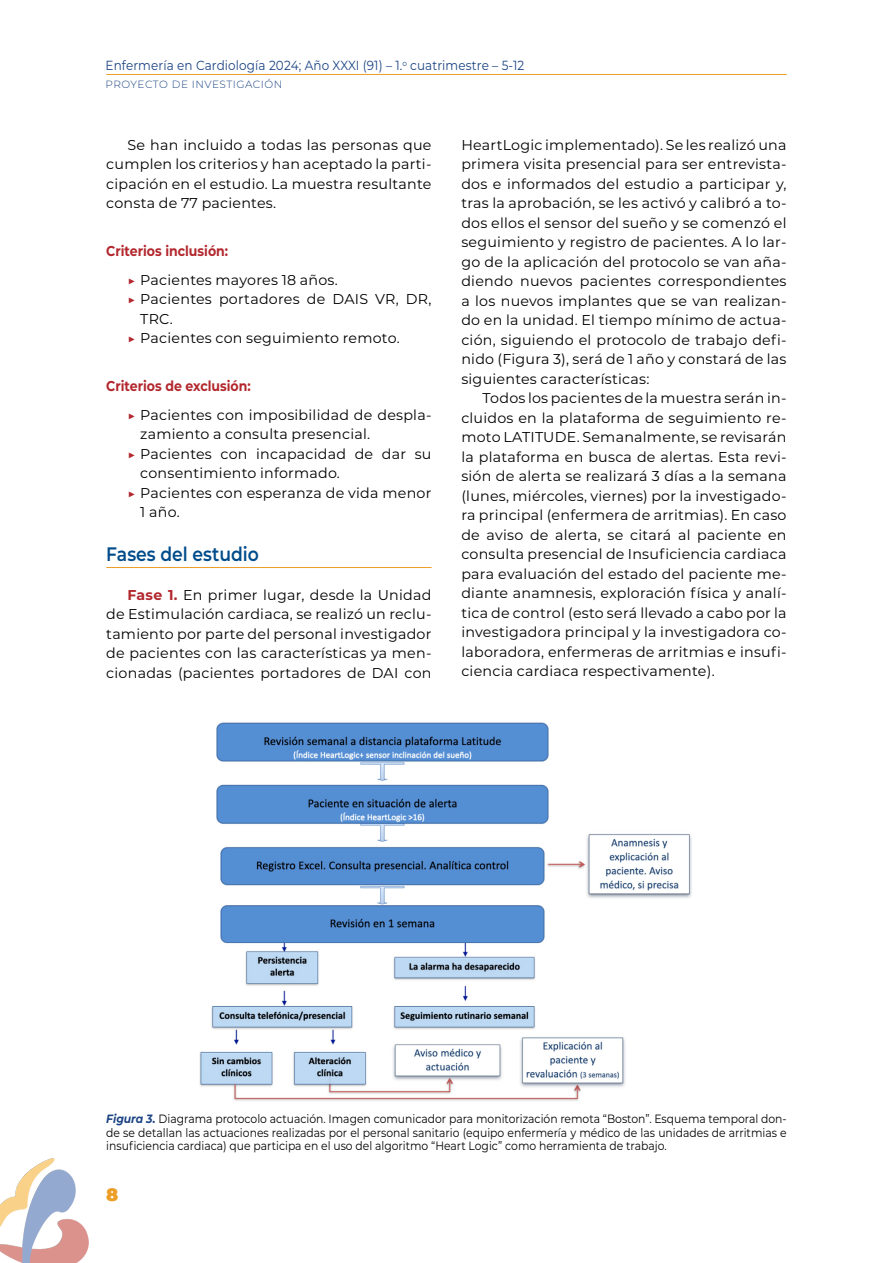
<style>
.page{position:relative;width:893px;height:1263px;background:#fff}
.page>*{position:absolute;margin:0;border:0;box-sizing:border-box;transform-origin:0 0}
.t1{font:600 19.5px "Montserrat";color:#004c8a;scale:.88 1}
.t2{font:900 18px "Montserrat";color:#ec9e26}
.t3{font:14.25px/19.5px "Montserrat";letter-spacing:.015em;color:#000;text-align:justify}
.t4{font:13.2px "Montserrat";letter-spacing:.01em;color:#1c4483;scale:.91 1}
.t5{font:12px/13.5px "Montserrat";color:#000;text-align:justify;scale:.9 1}
.t6{font:300 10.5px "Montserrat";letter-spacing:.05em;color:#1c4483}
.s1{font-weight:700;color:#b2272d}
.s2{font-size:13.5px;color:#b2272d}
.s3{font-weight:700;font-style:italic;color:#1c4483}
</style>
<div class="page">
<hr style="left:106px;top:74px;width:681px;height:1px;background:#ec9e26">
<img style="left:0;top:1158px;width:89px;height:105px">
<hr style="left:106px;top:567px;width:326px;height:1px;background:#ec9e26">
<img style="left:200px;top:722px;width:492px;height:379px">
<p class="t4" style="left:106px;top:56px;width:462px">Enfermería en Cardiología 2024; Año XXXI (91) – 1.<sup>o</sup> cuatrimestre – 5-12</p>
<p class="t6" style="left:106px;top:77px;width:178px">PROYECTO DE INVESTIGACIÓN</p>
<p class="t3" style="left:106px;top:135px;width:327px;text-indent:21px">Se han incluido a todas las personas que cumplen los criterios y han aceptado la parti&shy;cipación en el estudio. La muestra resultante consta de 77 pacientes.</p>
<p class="t3" style="left:128px;top:237px;width:212px;line-height:28.5px;text-indent:-21px"><span class="s1">Criterios inclusión:<br></span><span class="s2">▶</span> Pacientes mayores 18 años.</p>
<p class="t3" style="left:128px;top:289px;width:305px"><span class="s2">▶</span> Pacientes portadores de DAIS VR, DR,</p>
<p class="t3" style="left:140px;top:309px;width:34px">TRC.</p>
<p class="t3" style="left:128px;top:328px;width:274px"><span class="s2">▶</span> Pacientes con seguimiento remoto.</p>
<p class="t3" style="left:128px;top:372px;width:305px;line-height:28.5px;text-indent:-21px"><span class="s1">Criterios de exclusión:<br></span><span class="s2">▶</span> Pacientes con imposibilidad de despla-</p>
<p class="t3" style="left:140px;top:424px;width:231px">zamiento a consulta presencial.</p>
<p class="t3" style="left:128px;top:444px;width:305px"><span class="s2">▶</span> Pacientes con incapacidad de dar su</p>
<p class="t3" style="left:140px;top:463px;width:201px">consentimiento informado.</p>
<p class="t3" style="left:128px;top:483px;width:305px"><span class="s2">▶</span> Pacientes con esperanza de vida menor</p>
<p class="t3" style="left:140px;top:502px;width:41px">1 año.</p>
<h1 class="t1" style="left:106px;top:540px;width:175px">Fases del estudio</h1>
<p class="t3" style="left:106px;top:585px;width:327px;text-indent:21px"><span class="s1">Fase 1.</span> En primer lugar, desde la Unidad de Estimulación cardiaca, se realizó un reclu&shy;tamiento por parte del personal investigador de pacientes con las características ya men&shy;cionadas (pacientes portadores de DAI con</p>
<p class="t3" style="left:461px;top:135px;width:327px">HeartLogic implementado). Se les realizó una primera visita presencial para ser entrevista&shy;dos e informados del estudio a participar y, tras la aprobación, se les activó y calibró a to&shy;dos ellos el sensor del sueño y se comenzó el seguimiento y registro de pacientes. A lo lar&shy;go de la aplicación del protocolo se van aña&shy;diendo nuevos pacientes correspondientes a los nuevos implantes que se van realizan&shy;do en la unidad. El tiempo mínimo de actua&shy;ción, siguiendo el protocolo de trabajo defi&shy;nido (Figura 3), será de 1 año y constará de las siguientes características:</p>
<p class="t3" style="left:461px;top:388px;width:327px;text-indent:21px">Todos los pacientes de la muestra serán in&shy;cluidos en la plataforma de seguimiento re&shy;moto LATITUDE. Semanalmente, se revisarán la plataforma en busca de alertas. Esta revi&shy;sión de alerta se realizará 3 días a la semana (lunes, miércoles, viernes) por la investigado&shy;ra principal (enfermera de arritmias). En caso de aviso de alerta, se citará al paciente en consulta presencial de Insuficiencia cardiaca para evaluación del estado del paciente me&shy;diante anamnesis, exploración física y analí&shy;tica de control (esto será llevado a cabo por la investigadora principal y la investigadora co&shy;laboradora, enfermeras de arritmias e insufi&shy;ciencia cardiaca respectivamente).</p>
<p class="t5" style="left:106px;top:1112px;width:757px"><span class="s3">Figura 3.</span> Diagrama protocolo actuación. Imagen comunicador para monitorización remota “Boston”. Esquema temporal don&shy;de se detallan las actuaciones realizadas por el personal sanitario (equipo enfermería y médico de las unidades de arritmias e insuficiencia cardiaca) que participa en el uso del algoritmo “Heart Logic” como herramienta de trabajo.</p>
<p class="t2" style="left:106px;top:1181px;width:14px">8</p>
</div>
